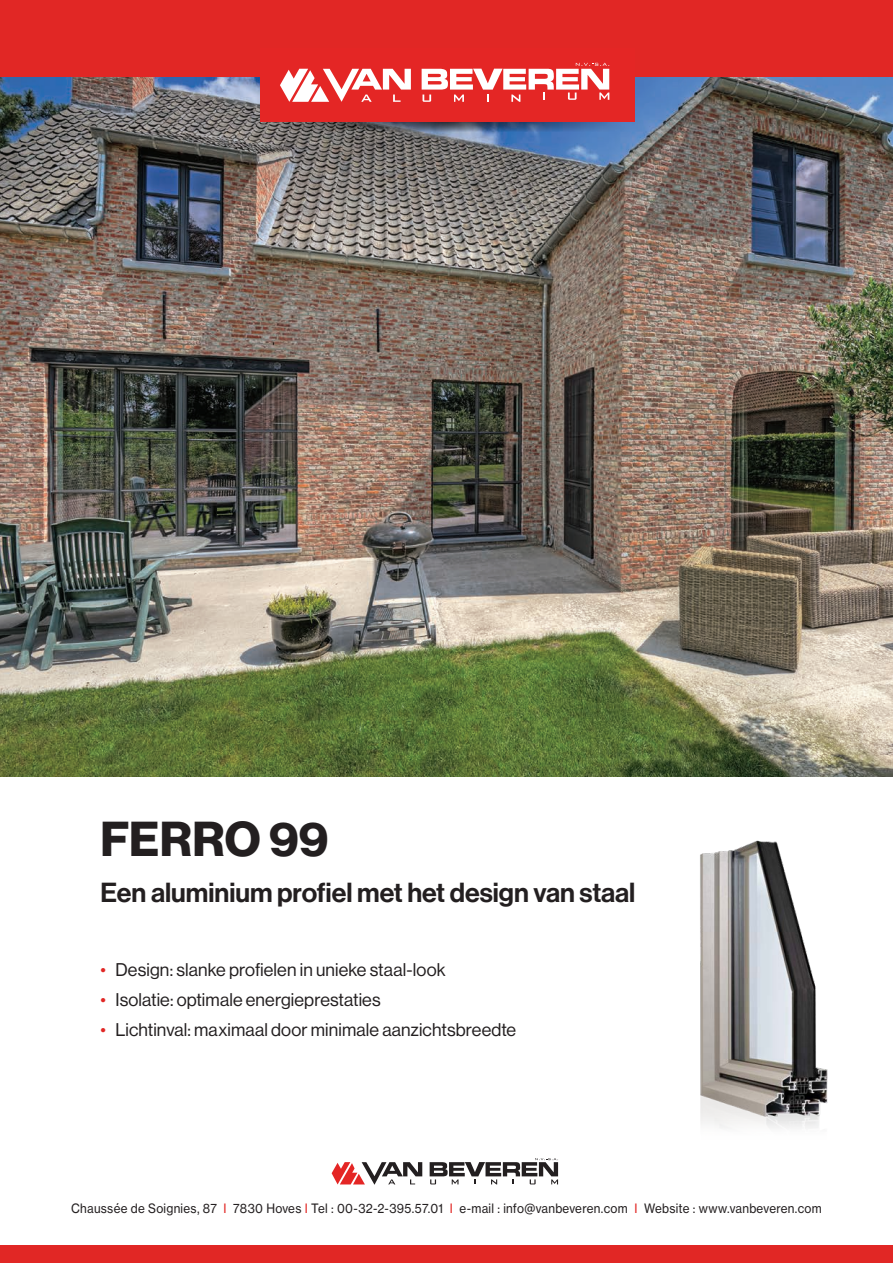
<style>
.page{position:relative;width:893px;height:1263px;background:#fff}
.page>*{position:absolute;margin:0;border:0;box-sizing:border-box;transform-origin:0 0}
.t1{font:48px "N Haas Grotesk DS Pro 75 Bd";letter-spacing:.005em;color:#231f20}
.t2{font:27px "N Haas Grotesk DS Pro 65 Md";color:#231f20}
.t3{font:18px "N Haas Grotesk DS Pro 55 Rg";letter-spacing:.01em;color:#231f20}
.t4{font:12.75px "N Haas Grotesk TX Pro 55 Rg";letter-spacing:.02em;color:#231f20;scale:.92 1}
.s1{color:#e12725}
</style>
<div class="page">
<img style="left:0;top:77px;width:893px;height:699px">
<div style="left:0;top:1246px;width:893px;height:17px;background:#e12725"></div>
<svg style="left:332px;top:1162px;width:90px;height:23px"></svg>
<svg style="left:430px;top:1158px;width:128px;height:26px"></svg>
<div style="left:0;top:0;width:893px;height:77px;background:#e12725"></div>
<svg style="left:269px;top:122px;width:358px;height:9px"></svg>
<div style="left:260px;top:48px;width:374px;height:74px;background:#e42625"></div>
<svg style="left:280px;top:69px;width:131px;height:33px"></svg>
<svg style="left:422px;top:63px;width:187px;height:39px"></svg>
<img style="left:700px;top:840px;width:128px;height:288px">
<p class="t1" style="left:101px;top:811px;width:229px">FERRO 99</p>
<p class="t2" style="left:101px;top:877px;width:536px">Een aluminium profiel met het design van staal</p>
<p class="t3" style="left:101px;top:960px;width:346px"><span class="s1">•</span> Design: slanke profielen in unieke staal-look</p>
<p class="t3" style="left:101px;top:990px;width:281px"><span class="s1">•</span> Isolatie: optimale energieprestaties</p>
<p class="t3" style="left:101px;top:1020px;width:417px"><span class="s1">•</span> Lichtinval: maximaal door minimale aanzichtsbreedte</p>
<p class="t4" style="left:71px;top:1200px;width:817px">Chaussée de Soignies, 87 <span class="s1">I</span> 7830 Hoves <span class="s1">I</span> Tel : 00-32-2-395.57.01 <span class="s1">I</span> e-mail : info@vanbeveren.com <span class="s1">I</span> Website : www.vanbeveren.com</p>
</div>
